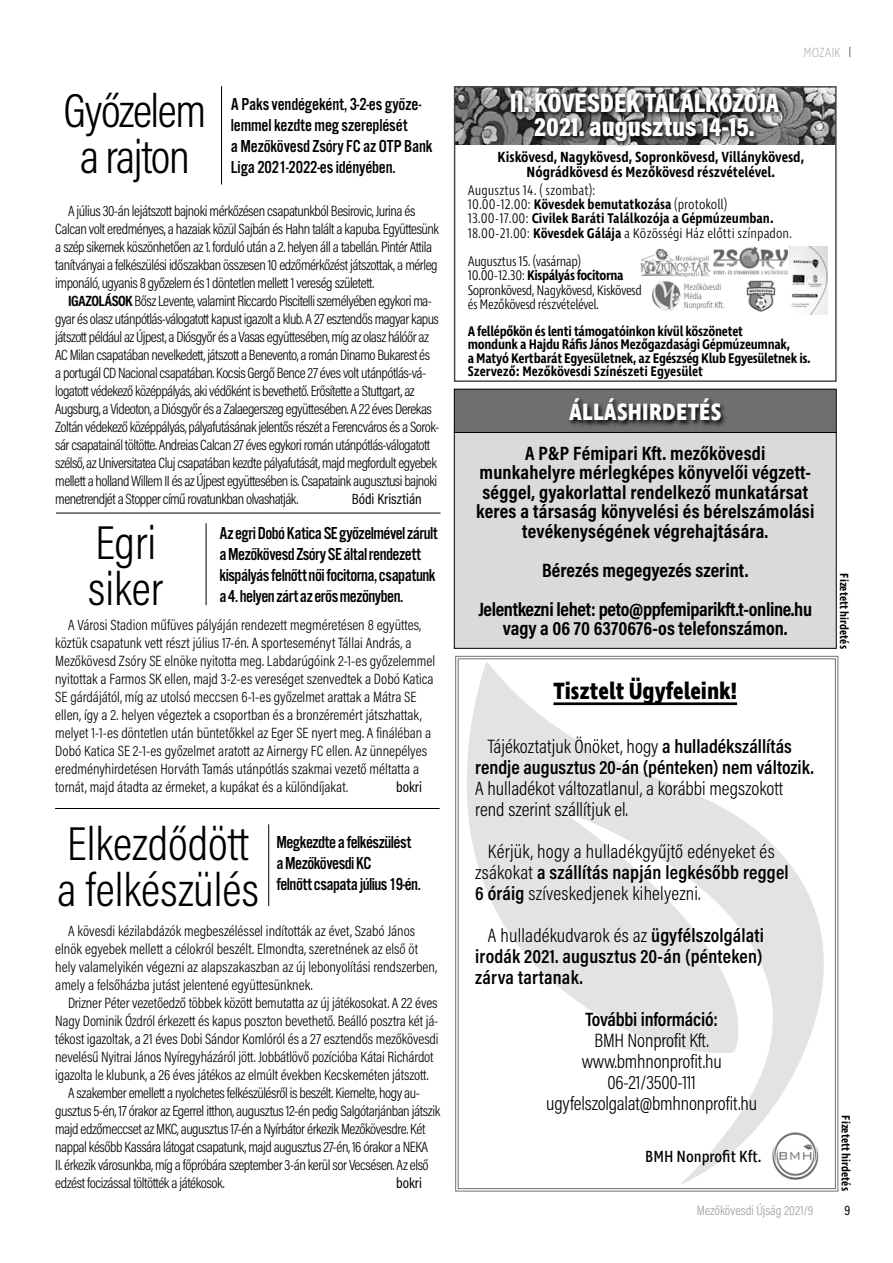
<style>
.page{position:relative;width:893px;height:1263px;background:#fff}
.page>*{position:absolute;margin:0;border:0;box-sizing:border-box;transform-origin:0 0}
.t1{font:300 48px/46.5px "Acumin Pro Cond";color:#000}
.t2{font:300 48px/46.5px "Acumin Pro Cond";letter-spacing:-.03em;color:#000;text-align:center}
.t3{font:900 27px/24px "Acumin Pro Cond";color:#fff;text-align:center}
.t4{font:700 24px "Ingra Cd";color:#000}
.t5{font:700 24px "Ingra Cd";letter-spacing:.01em;color:#fff}
.t6{font:300 19.5px/21px "Acumin Pro Cond";color:#000}
.t7{font:700 19.5px/19.5px "Acumin Pro Cond";letter-spacing:.01em;color:#000;text-align:center}
.t8{font:600 19.5px/21px "Acumin Pro Cond";color:#000;text-align:center}
.t9{font:700 19.5px/39px "Acumin Pro Cond";letter-spacing:-.02em;color:#000;text-align:center}
.t10{font:18px/21px "Alternate Got No 3 D";letter-spacing:-.025em;color:#000}
.t11{font:16.5px "Ingra Cd";color:#000}
.t12{font:300 15px/18px "Acumin Pro Cond";letter-spacing:-.025em;color:#000}
.t13{font:300 15px/18px "Acumin Pro Cond";color:#000}
.t14{font:600 15px/15px "Ingra Cd";color:#000;text-align:center}
.t15{font:15px "Acumin Pro Cond";color:#000}
.t16{font:600 14.25px/13.5px "Ingra Cd";letter-spacing:-.02em;color:#000}
.t17{font:300 14.25px/14.2px "Ingra Cd";color:#000}
.t18{font:300 14.25px/14.2px "Ingra Cd";letter-spacing:-.03em;color:#000}
.t19{font:300 13.5px "Acumin Pro Cond";color:#9d9d9c}
.t20{font:200 13.5px "Ingra Cd";color:#9d9d9c}
.t21{font:13.5px "Acumin Pro Cond";color:#000}
.t22{font:600 12px "Ingra Cd";color:#000}
.t23{font:300 9px/9px "Ingra Cd";letter-spacing:-.03em;color:#70706f}
.s1{font-weight:700}
.s2{font-weight:600}
.s3{font-weight:300}
</style>
<div class="page">
<svg style="left:455px;top:656px;width:383px;height:535px"></svg>
<svg style="left:466px;top:662px;width:360px;height:522px"></svg>
<hr style="left:553px;top:702px;width:184px;height:3px;background:#000">
<div style="left:454px;top:389px;width:382px;height:43px;background:#706f6f"></div>
<div style="left:454px;top:389px;width:383px;height:44px;border:1px solid #000"></div>
<div style="left:454px;top:432px;width:383px;height:217px;background:#dadada;border:1px solid #000"></div>
<svg style="left:569px;top:399px;width:156px;height:27px"></svg>
<img style="left:457px;top:89px;width:377px;height:56px">
<div style="left:454px;top:86px;width:383px;height:296px;border:2px solid #4a4a49"></div>
<img style="left:789px;top:247px;width:39px;height:67px">
<img style="left:640px;top:248px;width:71px;height:30px">
<img style="left:746px;top:280px;width:30px;height:31px">
<img style="left:714px;top:248px;width:73px;height:26px">
<img style="left:652px;top:281px;width:29px;height:30px">
<svg style="left:508px;top:87px;width:276px;height:60px;background:#5b5b5a"></svg>
<hr style="left:56px;top:513px;width:385px;height:1px;background:#000">
<hr style="left:55px;top:808px;width:385px;height:1px;background:#000">
<hr style="left:221px;top:86px;width:1px;height:99px;background:#000">
<hr style="left:206px;top:523px;width:1px;height:82px;background:#000">
<hr style="left:268px;top:824px;width:1px;height:82px;background:#000">
<h1 class="t2" style="left:63px;top:86px;width:144px">Győzelem a rajton</h1>
<p class="t10" style="left:231px;top:94px;width:203px">A Paks vendégeként, 3-2-es győze&shy;lemmel kezdte meg szereplését<br>a Mezőkövesd Zsóry FC az OTP Bank<br>Liga 2021-2022-es idényében.</p>
<p class="t12" style="left:55px;top:202px;width:385px;text-indent:13px">A július 30-án lejátszott bajnoki mérkőzésen csapatunkból Besirovic, Jurina és Calcan volt eredményes, a hazaiak közül Sajbán és Hahn talált a kapuba. Együttesünk a szép sikernek köszönhetően az 1. forduló után a 2. helyen áll a tabellán. Pintér Attila tanítványai a felkészülési időszakban összesen 10 edzőmérkőzést játszottak, a mérleg imponáló, ugyanis 8 győzelem és 1 döntetlen mellett 1 vereség született.</p>
<p class="t12" style="left:55px;top:292px;width:385px;text-indent:13px"><span class="s1">IGAZOLÁSOK</span> Bősz Levente, valamint Riccardo Piscitelli személyében egykori ma&shy;gyar és olasz utánpótlás-válogatott kapust igazolt a klub. A 27 esztendős magyar kapus játszott például az Újpest, a Diósgyőr és a Vasas együttesében, míg az olasz hálóőr az AC Milan csapatában nevelkedett, játszott a Benevento, a román Dinamo Bukarest és a portugál CD Nacional csapatában. Kocsis Gergő Bence 27 éves volt utánpótlás-vá&shy;logatott védekező középpályás, aki védőként is bevethető. Erősítette a Stuttgart, az Augsburg, a Videoton, a Diósgyőr és a Zalaegerszeg együttesében. A 22 éves Derekas Zoltán védekező középpályás, pályafutásának jelentős részét a Ferencváros és a Sorok&shy;sár csapatainál töltötte. Andreias Calcan 27 éves egykori román utánpótlás-válogatott szélső, az Universitatea Cluj csapatában kezdte pályafutását, majd megfordult egyebek mellett a holland Willem II és az Újpest együttesében is. Csapataink augusztusi bajnoki menetrendjét a Stopper című rovatunkban olvashatják.</p>
<h1 class="t1" style="left:88px;top:518px;width:77px">Egri siker</h1>
<p class="t10" style="left:219px;top:523px;width:220px">Az egri Dobó Katica SE győzelmével zárult a Mezőkövesd Zsóry SE által rendezett kispályás felnőtt női focitorna, csapatunk a 4. helyen zárt az erős mezőnyben.</p>
<p class="t13" style="left:55px;top:616px;width:381px;text-indent:13px">A Városi Stadion műfüves pályáján rendezett megméretésen 8 együttes, köztük csapatunk vett részt július 17-én. A sporteseményt Tállai András, a Mezőkövesd Zsóry SE elnöke nyitotta meg. Labdarúgóink 2-1-es győzelemmel nyitottak a Farmos SK ellen, majd 3-2-es vereséget szenvedtek a Dobó Katica SE gárdájától, míg az utolsó meccsen 6-1-es győzelmet arattak a Mátra SE ellen, így a 2. helyen végeztek a csoportban és a bronzéremért játszhattak, melyet 1-1-es döntetlen után büntetőkkel az Eger SE nyert meg. A fináléban a Dobó Katica SE 2-1-es győzelmet aratott az Airnergy FC ellen. Az ünnepélyes eredményhirdetésen Horváth Tamás utánpótlás szakmai vezető méltatta a tornát, majd átadta az érmeket, a kupákat és a különdíjakat.</p>
<h1 class="t1" style="left:57px;top:819px;width:203px">Elkezdődött a felkészülés</h1>
<p class="t10" style="left:276px;top:832px;width:146px">Megkezdte a felkészülést a Mezőkövesdi KC<br>felnőtt csapata július 19-én.</p>
<p class="t13" style="left:55px;top:922px;width:383px;text-indent:13px">A kövesdi kézilabdázók megbeszéléssel indították az évet, Szabó János elnök egyebek mellett a célokról beszélt. Elmondta, szeretnének az első öt hely valamelyikén végezni az alapszakaszban az új lebonyolítási rendszerben, amely a felsőházba jutást jelentené együttesünknek.</p>
<p class="t12" style="left:68px;top:994px;width:371px">Drizner Péter vezetőedző többek között bemutatta az új játékosokat. A 22 éves</p>
<p class="t12" style="left:55px;top:1012px;width:384px">Nagy Dominik Ózdról érkezett és kapus poszton bevethető. Beálló posztra két já-</p>
<p class="t12" style="left:55px;top:1030px;width:385px">tékost igazoltak, a 21 éves Dobi Sándor Komlóról és a 27 esztendős mezőkövesdi</p>
<p class="t12" style="left:55px;top:1048px;width:380px">nevelésű Nyitrai János Nyíregyházáról jött. Jobbátlövő pozícióba Kátai Richárdot</p>
<p class="t12" style="left:55px;top:1066px;width:375px">igazolta le klubunk, a 26 éves játékos az elmúlt években Kecskeméten játszott.</p>
<p class="t12" style="left:68px;top:1084px;width:353px">A szakember emellett a nyolchetes felkészülésről is beszélt. Kiemelte, hogy au-</p>
<p class="t12" style="left:55px;top:1102px;width:386px">gusztus 5-én, 17 órakor az Egerrel itthon, augusztus 12-én pedig Salgótarjánban játszik</p>
<p class="t12" style="left:55px;top:1120px;width:372px">majd edzőmeccset az MKC, augusztus 17-én a Nyírbátor érkezik Mezőkövesdre. Két</p>
<p class="t12" style="left:55px;top:1138px;width:374px">nappal később Kassára látogat csapatunk, majd augusztus 27-én, 16 órakor a NEKA</p>
<p class="t12" style="left:55px;top:1156px;width:375px">II. érkezik városunkba, míg a főpróbára szeptember 3-án kerül sor Vecsésen. Az első</p>
<p class="t12" style="left:55px;top:1174px;width:171px">edzést focizással töltötték a játékosok.</p>
<p class="t15" style="left:352px;top:489px;width:72px">Bódi Krisztián</p>
<p class="t15" style="left:396px;top:777px;width:27px">bokri</p>
<p class="t15" style="left:396px;top:1173px;width:27px">bokri</p>
<h2 class="t3" style="left:510px;top:90px;width:271px">II. KÖVESDEK TALÁLKOZÓJA<br>2021. augusztus 14-15.</h2>
<p class="t20" style="left:803px;top:44px;width:39px">MOZAIK</p>
<p class="t14" style="left:498px;top:150px;width:308px">Kiskövesd, Nagykövesd, Sopronkövesd, Villánykövesd,<br>Nógrádkövesd és Mezőkövesd részvételével.</p>
<p class="t17" style="left:468px;top:184px;width:326px">Augusztus 14. ( szombat):<br>10.00-12.00: <span class="s2">Kövesdek bemutatkozása</span> (protokoll)<br>13.00-17.00: <span class="s2">Civilek Baráti Találkozója a Gépmúzeumban.<br></span>18.00-21.00: <span class="s2">Kövesdek Gálája</span> a Közösségi Ház előtti színpadon.</p>
<p class="t18" style="left:468px;top:255px;width:176px">Augusztus 15. (vasárnap)<br>10.00-12.30: <span class="s2">Kispályás focitorna<br></span>Sopronkövesd, Nagykövesd, Kiskövesd és Mezőkövesd részvételével.</p>
<p class="t16" style="left:468px;top:325px;width:344px">A fellépőkön és lenti támogatóinkon kívül köszönetet<br>mondunk a Hajdu Ráfis János Mezőgazdasági Gépmúzeumnak,<br>a Matyó Kertbarát Egyesületnek, az Egészség Klub Egyesületnek is.<br>Szervező: Mezőkövesdi Színészeti Egyesület</p>
<p class="t23" style="left:684px;top:283px;width:43px">Mezőkövesdi<br>Média<br>Nonprofit Kft.</p>
<h3 class="t5" style="left:569px;top:396px;width:154px">ÁLLÁSHIRDETÉS</h3>
<h3 class="t7" style="left:476px;top:443px;width:340px">A P&amp;P Fémipari Kft. mezőkövesdi munkahelyre mérlegképes könyvelői végzett&shy;séggel, gyakorlattal rendelkező munkatársat keres a társaság könyvelési és bérelszámolási tevékenységének végrehajtására.</h3>
<h3 class="t9" style="left:478px;top:550px;width:335px">Bérezés megegyezés szerint.<br>Jelentkezni lehet: peto@ppfemiparikft.t-online.hu</h3>
<h3 class="t7" style="left:503px;top:618px;width:286px">vagy a 06 70 6370676-os telefonszámon.</h3>
<h3 class="t4" style="left:553px;top:676px;width:185px">Tisztelt Ügyfeleink!</h3>
<h3 class="t8" style="left:475px;top:735px;width:340px"><span class="s3">Tájékoztatjuk Önöket, hogy</span> a hulladékszállítás rendje augusztus 20-án (pénteken) nem változik.</h3>
<h3 class="t6" style="left:475px;top:777px;width:309px">A hulladékot változatlanul, a korábbi megszokott rend szerint szállítjuk el.</h3>
<h3 class="t6" style="left:475px;top:840px;width:315px;text-indent:13px">Kérjük, hogy a hulladékgyűjtő edényeket és zsákokat <span class="s2">a szállítás napján legkésőbb reggel<br>6 óráig</span> szíveskedjenek kihelyezni.</h3>
<h3 class="t8" style="left:475px;top:924px;width:290px;text-align:justify;text-indent:13px"><span class="s3">A hulladékudvarok és az</span> ügyfélszolgálati irodák 2021. augusztus 20-án (pénteken) zárva tartanak.</h3>
<h3 class="t8" style="left:586px;top:1008px;width:134px">További információ:</h3>
<h3 class="t6" style="left:546px;top:1029px;width:212px;text-align:center">BMH Nonprofit Kft. www.bmhnonprofit.hu<br>06-21/3500-111 ugyfelszolgalat@bmhnonprofit.hu</h3>
<p class="t11" style="left:645px;top:1146px;width:118px">BMH Nonprofit Kft.</p>
<p class="t22" style="left:852px;top:573px;width:77px;rotate:90deg">Fizetett hirdetés</p>
<p class="t22" style="left:853px;top:1115px;width:77px;rotate:90deg">Fizetett hirdetés</p>
<p class="t19" style="left:697px;top:1202px;width:118px">Mezőkövesdi Újság 2021/9</p>
<p class="t21" style="left:845px;top:1202px;width:7px">9</p>
</div>
